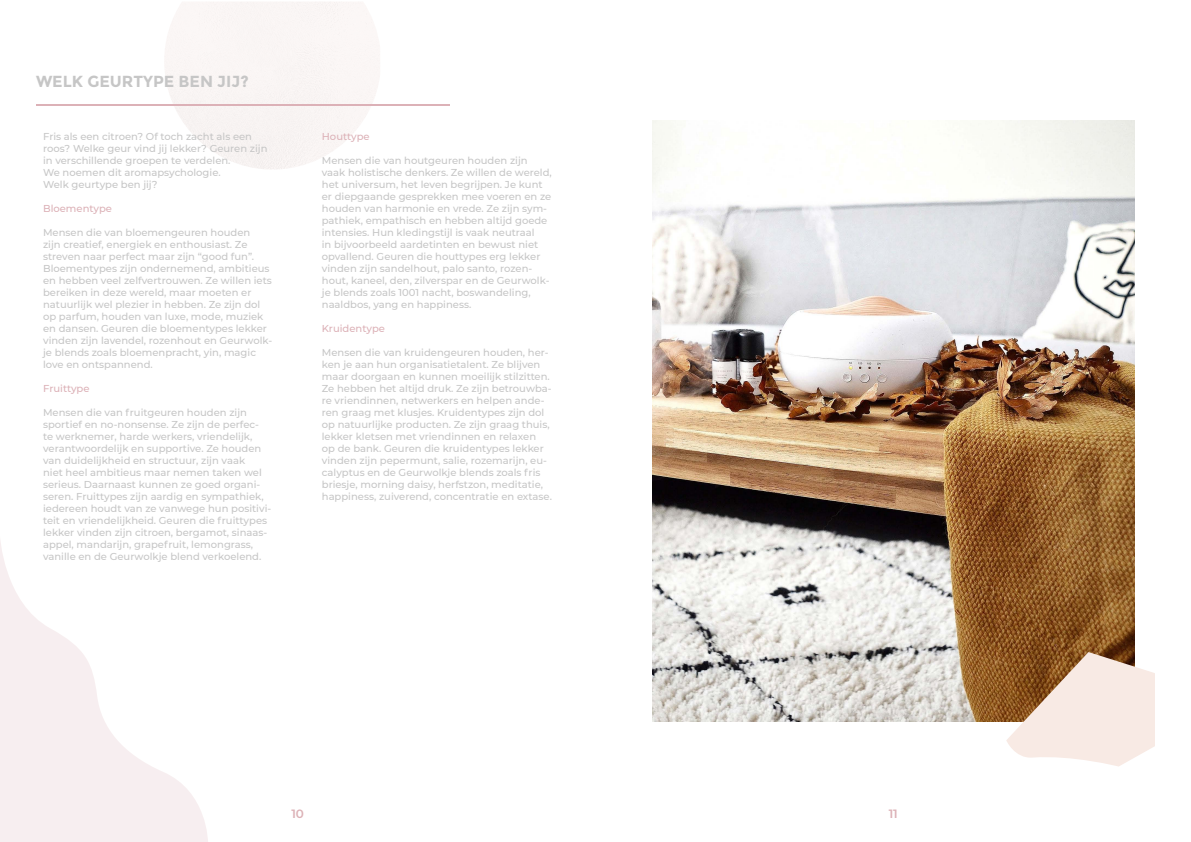
<style>
.page{position:relative;width:1191px;height:842px;background:#fff}
.page>*{position:absolute;margin:0;border:0;box-sizing:border-box;transform-origin:0 0}
.t1{font:700 16px "Montserrat";color:#c6c6c6}
.t2{font:600 12px "Montserrat";color:#dcb1b6}
.t3{font:500 10px/12px "Montserrat";color:#c6c6c6}
.t4{font:500 10px "Montserrat";color:#dcb1b7}
</style>
<div class="page">
<svg style="left:0;top:541px;width:208px;height:301px"></svg>
<hr style="left:36px;top:105px;width:414px;height:1px;background:#dcb1b7">
<img style="left:652px;top:120px;width:482px;height:602px">
<svg style="left:1006px;top:652px;width:149px;height:114px;background:#ddc8b9"></svg>
<h1 class="t1" style="left:36px;top:72px;width:214px">WELK GEURTYPE BEN JIJ?</h1>
<p class="t3" style="left:43px;top:130px;width:226px">Fris als een citroen? Of toch zacht als een roos? Welke geur vind jij lekker? Geuren zijn in verschillende groepen te verdelen.<br>We noemen dit aromapsychologie.<br>Welk geurtype ben jij?</p>
<p class="t4" style="left:43px;top:202px;width:70px">Bloementype</p>
<p class="t3" style="left:43px;top:226px;width:231px">Mensen die van bloemengeuren houden<br>zijn creatief, energiek en enthousiast. Ze streven naar perfect maar zijn “good fun”.<br>Bloementypes zijn ondernemend, ambitieus en hebben veel zelfvertrouwen. Ze willen iets bereiken in deze wereld, maar moeten er natuurlijk wel plezier in hebben. Ze zijn dol op parfum, houden van luxe, mode, muziek en dansen. Geuren die bloementypes lekker vinden zijn lavendel, rozenhout en Geurwolk&shy;je blends zoals bloemenpracht, yin, magic love en ontspannend.</p>
<p class="t4" style="left:43px;top:382px;width:48px">Fruittype</p>
<p class="t3" style="left:43px;top:406px;width:230px">Mensen die van fruitgeuren houden zijn sportief en no-nonsense. Ze zijn de perfec&shy;te werknemer, harde werkers, vriendelijk, verantwoordelijk en supportive. Ze houden van duidelijkheid en structuur, zijn vaak<br>niet heel ambitieus maar nemen taken wel serieus. Daarnaast kunnen ze goed organi&shy;seren. Fruittypes zijn aardig en sympathiek, iedereen houdt van ze vanwege hun positivi&shy;teit en vriendelijkheid. Geuren die fruittypes lekker vinden zijn citroen, bergamot, sinaas&shy;appel, mandarijn, grapefruit, lemongrass, vanille en de Geurwolkje blend verkoelend.</p>
<p class="t4" style="left:322px;top:130px;width:49px">Houttype</p>
<p class="t3" style="left:322px;top:154px;width:231px">Mensen die van houtgeuren houden zijn vaak holistische denkers. Ze willen de wereld, het universum, het leven begrijpen. Je kunt er diepgaande gesprekken mee voeren en ze houden van harmonie en vrede. Ze zijn sym&shy;pathiek, empathisch en hebben altijd goede intensies. Hun kledingstijl is vaak neutraal<br>in bijvoorbeeld aardetinten en bewust niet opvallend. Geuren die houttypes erg lekker vinden zijn sandelhout, palo santo, rozen&shy;hout, kaneel, den, zilverspar en de Geurwolk&shy;je blends zoals 1001 nacht, boswandeling, naaldbos, yang en happiness.</p>
<p class="t4" style="left:322px;top:322px;width:65px">Kruidentype</p>
<p class="t3" style="left:322px;top:346px;width:232px">Mensen die van kruidengeuren houden, her&shy;ken je aan hun organisatietalent. Ze blijven maar doorgaan en kunnen moeilijk stilzitten.<br>Ze hebben het altijd druk. Ze zijn betrouwba&shy;re vriendinnen, netwerkers en helpen ande&shy;ren graag met klusjes. Kruidentypes zijn dol op natuurlijke producten. Ze zijn graag thuis, lekker kletsen met vriendinnen en relaxen<br>op de bank. Geuren die kruidentypes lekker vinden zijn pepermunt, salie, rozemarijn, eu&shy;calyptus en de Geurwolkje blends zoals fris briesje, morning daisy, herfstzon, meditatie, happiness, zuiverend, concentratie en extase.</p>
<p class="t2" style="left:291px;top:805px;width:14px">10</p>
<p class="t2" style="left:888px;top:805px;width:11px">11</p>
</div>
